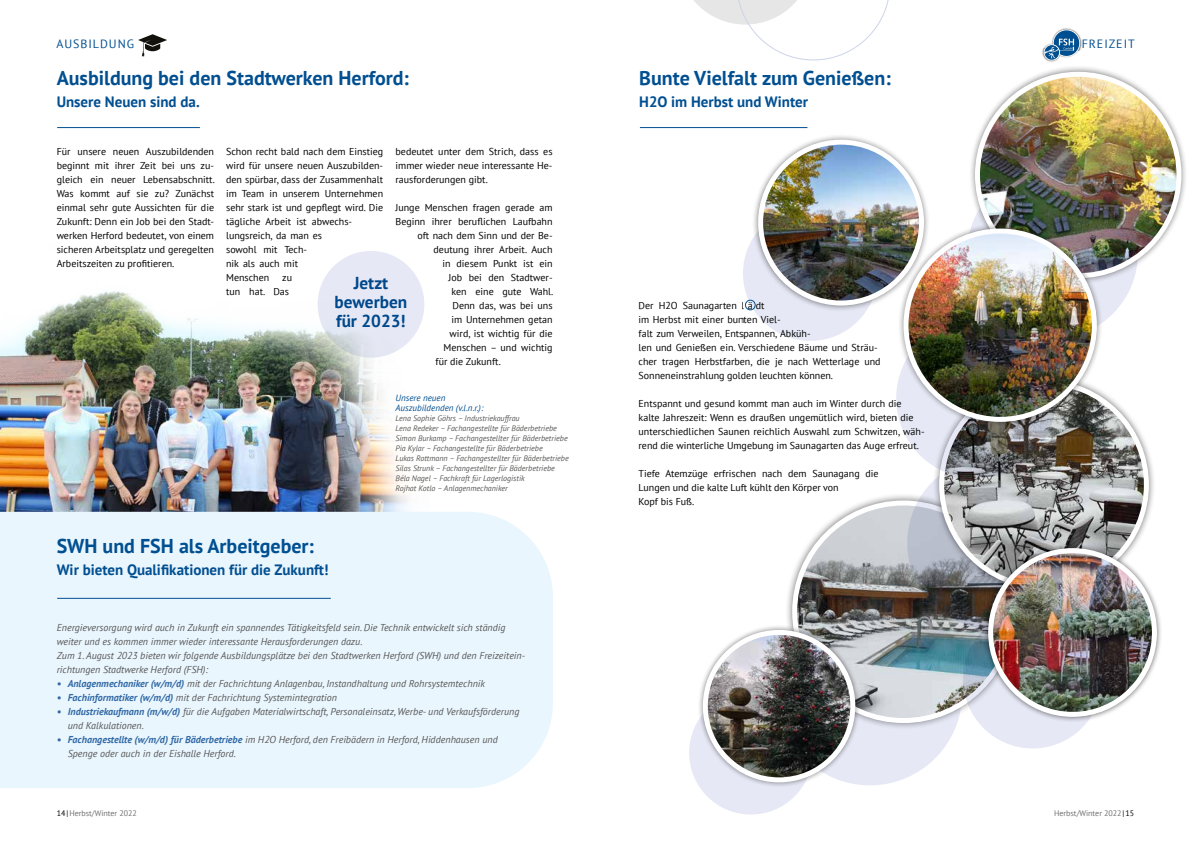
<style>
.page{position:relative;width:1191px;height:842px;background:#fff}
.page>*{position:absolute;margin:0;border:0;box-sizing:border-box;transform-origin:0 0}
.t1{font:700 20px "PT Sans";color:#004f91}
.t2{font:700 17.3px/19px "PT Sans";color:#004f91;text-align:center}
.t3{font:700 15px "PT Sans";color:#004f91}
.t4{font:12px "PT Sans";letter-spacing:.08em;color:#004f91}
.t5{font:10px/14px "PT Sans";color:#000}
.t6{font:italic 10px/14px "PT Sans";color:#575756}
.t7{font:italic 9px/10px "PT Sans";color:#004f91}
.t8{font:italic 8px/10px "PT Sans";color:#575756}
.t9{font:8px "PT Sans";color:#706f6f}
.s1{font-weight:700;color:#3169a5}
.s2{color:#000}
</style>
<div class="page">
<img style="left:0;top:251px;width:424px;height:261px">
<div style="left:0;top:512px;width:553px;height:276px;background:#eaf6fe"></div>
<svg style="left:694px;top:0;width:195px;height:60px"></svg>
<hr style="left:640px;top:127px;width:167px;height:1px;background:#004f91">
<hr style="left:57px;top:127px;width:143px;height:1px;background:#004f91">
<hr style="left:57px;top:598px;width:274px;height:1px;background:#004f91">
<div style="left:777px;top:601px;width:185px;height:184px;background:#e6e9f5;border-radius:50%"></div>
<div style="left:785px;top:493px;width:237px;height:237px;background:#000;opacity:.5"></div>
<img style="left:794px;top:503px;width:218px;height:217px;border-radius:109px">
<div style="left:967px;top:168px;width:171px;height:171px;background:#e6e9f5;border-radius:50%"></div>
<div style="left:968px;top:65px;width:220px;height:220px;background:#000;opacity:.5"></div>
<img style="left:977px;top:74px;width:202px;height:202px;border-radius:101px">
<div style="left:975px;top:72px;width:206px;height:206px;border:5px solid #fff;border-radius:50%"></div>
<svg style="left:907px;top:456px;width:174px;height:174px;background:#85868d"></svg>
<div style="left:932px;top:373px;width:223px;height:223px;background:#000;opacity:.5"></div>
<img style="left:941px;top:382px;width:205px;height:205px;border-radius:102px">
<div style="left:689px;top:691px;width:123px;height:123px;background:#e6e9f5;border-radius:50%"></div>
<div style="left:697px;top:624px;width:164px;height:164px;background:#000;opacity:.5"></div>
<img style="left:705px;top:632px;width:147px;height:148px;border-radius:74px">
<div style="left:703px;top:630px;width:152px;height:152px;border:5px solid #fff;border-radius:50%"></div>
<img style="left:1042px;top:28px;width:29px;height:34px">
<svg style="left:1043px;top:29px;width:38px;height:32px"></svg>
<svg style="left:896px;top:318px;width:160px;height:160px;background:#86878a"></svg>
<div style="left:897px;top:222px;width:206px;height:206px;background:#000;opacity:.5"></div>
<img style="left:906px;top:231px;width:188px;height:188px;border-radius:94px">
<div style="left:903px;top:229px;width:193px;height:193px;border:5px solid #fff;border-radius:50%"></div>
<div style="left:743px;top:206px;width:134px;height:135px;background:#e6e9f5;border-radius:50%"></div>
<div style="left:751px;top:133px;width:179px;height:179px;background:#000;opacity:.5"></div>
<img style="left:760px;top:143px;width:161px;height:158px">
<div style="left:758px;top:140px;width:166px;height:165px;border:5px solid #fff;border-radius:50%"></div>
<svg style="left:963px;top:609px;width:139px;height:139px;background:#c3cfdc"></svg>
<div style="left:983px;top:543px;width:179px;height:179px;background:#000;opacity:.5"></div>
<img style="left:990px;top:551px;width:164px;height:163px;border-radius:82px">
<div style="left:988px;top:548px;width:169px;height:169px;border:5px solid #fff;border-radius:50%"></div>
<div style="left:317px;top:251px;width:107px;height:107px;background:#e6e9f5;border-radius:50%"></div>
<div style="left:745px;top:300px;width:10px;height:10px;border:1px solid #004f91;border-radius:50%"></div>
<svg style="left:138px;top:34px;width:29px;height:23px"></svg>
<p class="t4" style="left:56px;top:36px;width:79px">AUSBILDUNG</p>
<h1 class="t1" style="left:57px;top:65px;width:354px">Ausbildung bei den Stadtwerken Herford:</h1>
<h3 class="t3" style="left:57px;top:92px;width:144px">Unsere Neuen sind da.</h3>
<p class="t5" style="left:57px;top:144px;width:160px;text-align:justify">Für unsere neuen Auszubildenden beginnt mit ihrer Zeit bei uns zu&shy;gleich ein neuer Lebensabschnitt.<br>Was kommt auf sie zu? Zunächst einmal sehr gute Aussichten für die Zukunft: Denn ein Job bei den Stadt&shy;werken Herford bedeutet, von einem sicheren Arbeitsplatz und geregelten Arbeitszeiten zu profitieren.</p>
<p class="t5" style="left:226px;top:144px;width:159px">Schon recht bald nach dem Einstieg wird für unsere neuen Auszubilden&shy;den spürbar, dass der Zusammenhalt im Team in unserem Unternehmen sehr stark ist und gepflegt wird. Die tägliche Arbeit ist abwechs&shy;lungsreich, da man es<br>sowohl mit Tech-<br>nik als auch mit<br>Menschen</p>
<p class="t5" style="left:395px;top:144px;width:159px;text-align:justify">bedeutet unter dem Strich, dass es immer wieder neue interessante He&shy;rausforderungen gibt.</p>
<p class="t5" style="left:395px;top:200px;width:159px">Junge Menschen fragen gerade am</p>
<p class="t5" style="left:395px;top:214px;width:159px">Beginn ihrer beruflichen Laufbahn</p>
<p class="t5" style="left:417px;top:228px;width:137px">oft nach dem Sinn und der Be-</p>
<p class="t5" style="left:433px;top:242px;width:121px">deutung ihrer Arbeit. Auch</p>
<p class="t5" style="left:442px;top:256px;width:112px">in diesem Punkt ist ein</p>
<p class="t5" style="left:448px;top:270px;width:106px">Job bei den Stadtwer-</p>
<p class="t5" style="left:451px;top:284px;width:103px">ken eine gute Wahl.</p>
<p class="t5" style="left:452px;top:298px;width:102px">Denn das, was bei uns</p>
<p class="t5" style="left:451px;top:312px;width:103px">im Unternehmen getan</p>
<p class="t5" style="left:449px;top:326px;width:105px">wird, ist wichtig für die</p>
<p class="t5" style="left:443px;top:340px;width:110px">Menschen – und wichtig</p>
<p class="t5" style="left:435px;top:354px;width:67px">für die Zukunft.</p>
<p class="t5" style="left:226px;top:270px;width:68px;text-indent:56px">zu tun hat. Das</p>
<h2 class="t2" style="left:334px;top:273px;width:74px">Jetzt bewerben für 2023!</h2>
<p class="t7" style="left:395px;top:393px;width:89px">Unsere neuen<br>Auszubildenden (v.l.n.r.):</p>
<p class="t8" style="left:395px;top:413px;width:175px">Lena Sophie Göhrs – Industriekauffrau<br>Lena Redeker – Fachangestellte für Bäderbetriebe Simon Burkamp – Fachangestellter für Bäderbetriebe Pia Kylar – Fachangestellte für Bäderbetriebe<br>Lukas Rottmann – Fachangestellter für Bäderbetriebe Silas Strunk – Fachangestellter für Bäderbetriebe Béla Nagel – Fachkraft für Lagerlogistik<br>Rojhat Kotlo – Anlagenmechaniker</p>
<h1 class="t1" style="left:57px;top:532px;width:259px">SWH und FSH als Arbeitgeber:</h1>
<h3 class="t3" style="left:57px;top:559px;width:273px">Wir bieten Qualifikationen für die Zukunft!</h3>
<p class="t6" style="left:57px;top:620px;width:470px">Energieversorgung wird auch in Zukunft ein spannendes Tätigkeitsfeld sein. Die Technik entwickelt sich ständig weiter und es kommen immer wieder interessante Herausforderungen dazu.<br>Zum 1. August 2023 bieten wir folgende Ausbildungsplätze bei den Stadtwerken Herford (SWH) und den Freizeitein&shy;richtungen Stadtwerke Herford (FSH):</p>
<p class="t6" style="left:57px;top:676px;width:430px"><span class="s1">• Anlagenmechaniker (w/m/d)</span> mit der Fachrichtung Anlagenbau, Instandhaltung und Rohrsystemtechnik</p>
<p class="t6" style="left:57px;top:690px;width:282px"><span class="s1">• Fachinformatiker (w/m/d)</span> mit der Fachrichtung Systemintegration</p>
<p class="t6" style="left:68px;top:704px;width:453px;text-indent:-11px"><span class="s1">• Industriekaufmann (m/w/d)</span> für die Aufgaben Materialwirtschaft, Personaleinsatz, Werbe- und Verkaufsförderung und Kalkulationen.</p>
<p class="t6" style="left:68px;top:732px;width:431px;text-indent:-11px"><span class="s1">• Fachangestellte (w/m/d) für Bäderbetriebe</span> im H2O Herford, den Freibädern in Herford, Hiddenhausen und<br>Spenge oder auch in der Eishalle Herford.</p>
<h1 class="t1" style="left:639px;top:65px;width:253px">Bunte Vielfalt zum Genießen:</h1>
<h3 class="t3" style="left:639px;top:92px;width:170px">H2O im Herbst und Winter</h3>
<p class="t5" style="left:638px;top:298px;width:243px">Der H2O Saunagarten l ä dt<br>im Herbst mit einer bunten Viel-<br>falt zum Verweilen, Entspannen, Abküh-<br>len und Genießen ein. Verschiedene Bäume und Sträu&shy;cher tragen Herbstfarben, die je nach Wetterlage und Sonneneinstrahlung golden leuchten können.</p>
<p class="t5" style="left:638px;top:396px;width:288px">Entspannt und gesund kommt man auch im Winter durch die kalte Jahreszeit: Wenn es draußen ungemütlich wird, bieten die unterschiedlichen Saunen reichlich Auswahl zum Schwitzen, wäh&shy;rend die winterliche Umgebung im Saunagarten das Auge erfreut.</p>
<p class="t5" style="left:638px;top:466px;width:242px">Tiefe Atemzüge erfrischen nach dem Saunagang die<br>Lungen und die kalte Luft kühlt den Körper von<br>Kopf bis Fuß.</p>
<p class="t4" style="left:1081px;top:36px;width:55px">FREIZEIT</p>
<p class="t9" style="left:57px;top:808px;width:82px"><span class="s2">14|</span>Herbst/Winter 2022</p>
<p class="t9" style="left:1054px;top:808px;width:82px">Herbst/Winter 2022<span class="s2">|15</span></p>
</div>
